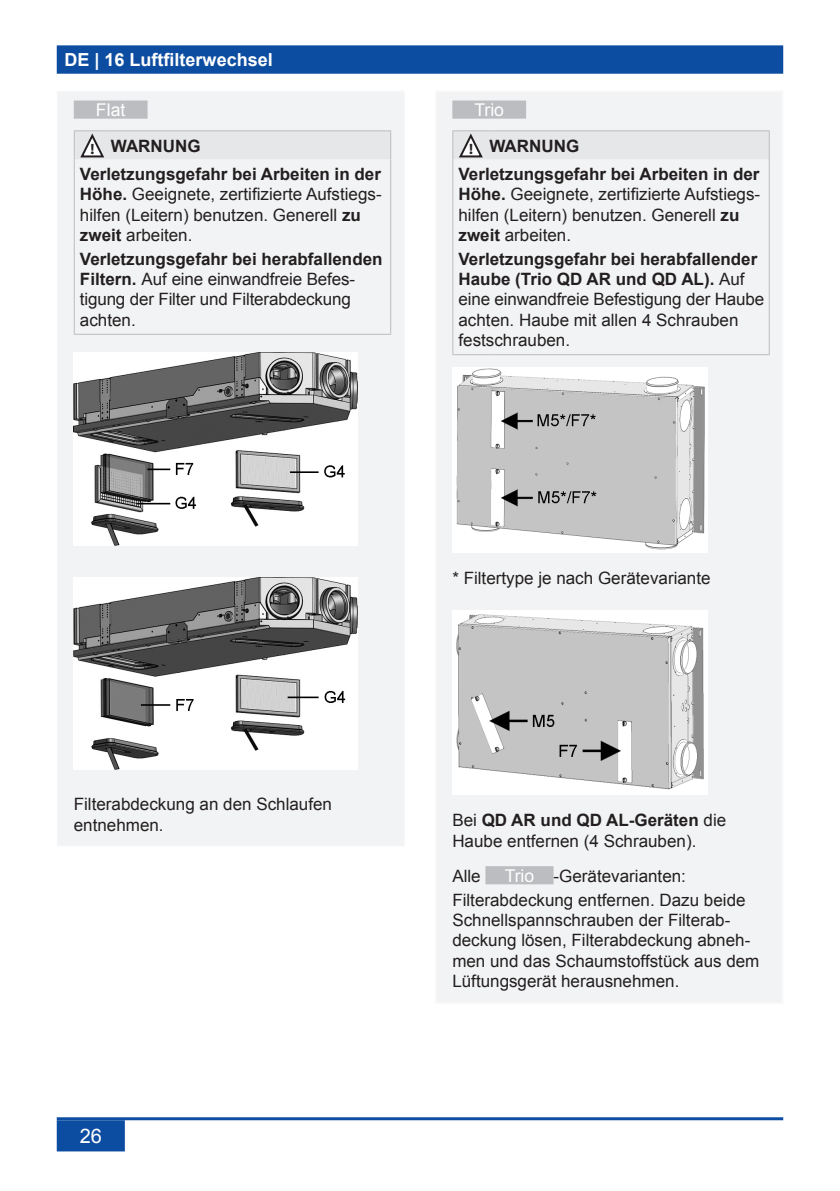
<style>
.page{position:relative;width:840px;height:1191px;background:#fff}
.page>*{position:absolute;margin:0;border:0;box-sizing:border-box;transform-origin:0 0}
.t1{font:20px "Arial";color:#fff}
.t2{font:700 18px "Arial";color:#fff}
.t3{font:17.6px "Arial";color:#fff}
.t4{font:17px/20.4px "Arial";color:#231f20}
.t5{font:700 17px/28.4px "Arial";color:#231f20}
.s1{font-weight:700}
.s2{font-size:17.6px;color:#fff}
</style>
<div class="page">
<div style="left:58px;top:46px;width:723px;height:27px;background:#0d4da1"></div>
<div style="left:57px;top:45px;width:725px;height:29px;border:2px solid #0d4da1"></div>
<div style="left:58px;top:1121px;width:66px;height:29px;background:#0d4da1"></div>
<div style="left:57px;top:1120px;width:68px;height:31px;border:2px solid #0d4da1"></div>
<hr style="left:57px;top:1117px;width:725px;height:3px;background:#0d4da1">
<div style="left:435px;top:91px;width:347px;height:912px;background:#f2f3f4"></div>
<div style="left:57px;top:91px;width:347px;height:755px;background:#f2f3f4"></div>
<div style="left:75px;top:101px;width:71px;height:17px;background:#bcbdc0"></div>
<div style="left:74px;top:100px;width:73px;height:19px;border:2px solid #bcbdc0"></div>
<hr style="left:74px;top:130px;width:37px;height:1px;background:#bcbdc0">
<hr style="left:111px;top:130px;width:280px;height:1px;background:#bcbdc0">
<hr style="left:74px;top:159px;width:1px;height:175px;background:#bcbdc0">
<hr style="left:390px;top:159px;width:1px;height:175px;background:#bcbdc0">
<hr style="left:74px;top:334px;width:37px;height:1px;background:#bcbdc0">
<hr style="left:111px;top:334px;width:280px;height:1px;background:#bcbdc0">
<svg style="left:74px;top:131px;width:317px;height:28px"></svg>
<img style="left:74px;top:353px;width:283px;height:192px">
<img style="left:74px;top:577px;width:283px;height:193px">
<div style="left:453px;top:101px;width:72px;height:17px;background:#bcbdc0"></div>
<div style="left:452px;top:100px;width:74px;height:19px;border:2px solid #bcbdc0"></div>
<hr style="left:452px;top:130px;width:37px;height:1px;background:#bcbdc0">
<hr style="left:489px;top:130px;width:280px;height:1px;background:#bcbdc0">
<hr style="left:452px;top:159px;width:1px;height:195px;background:#bcbdc0">
<hr style="left:768px;top:159px;width:1px;height:195px;background:#bcbdc0">
<hr style="left:452px;top:354px;width:37px;height:1px;background:#bcbdc0">
<hr style="left:489px;top:354px;width:280px;height:1px;background:#bcbdc0">
<svg style="left:452px;top:131px;width:317px;height:28px"></svg>
<img style="left:452px;top:368px;width:255px;height:184px">
<img style="left:452px;top:610px;width:255px;height:184px">
<div style="left:486px;top:867px;width:66px;height:16px;background:#bcbdc0"></div>
<div style="left:485px;top:866px;width:68px;height:18px;border:2px solid #bcbdc0"></div>
<p class="t2" style="left:64px;top:48px;width:210px">DE | 16 Luftfilterwechsel</p>
<p class="t3" style="left:96px;top:98px;width:31px">Flat</p>
<p class="t5" style="left:80px;top:132px;width:302px;text-indent:11px"><sub>!</sub> WARNUNG<br>Verletzungsgefahr bei Arbeiten in der</p>
<p class="t4" style="left:80px;top:184px;width:303px"><span class="s1">Höhe.</span> Geeignete, zertifizierte Aufstiegs&shy;hilfen (Leitern) benutzen. Generell <span class="s1">zu zweit</span> arbeiten.</p>
<p class="t4" style="left:80px;top:248px;width:304px"><span class="s1">Verletzungsgefahr bei herabfallenden<br>Filtern.</span> Auf eine einwandfreie Befes&shy;tigung der Filter und Filterabdeckung achten.</p>
<p class="t3" style="left:474px;top:98px;width:31px">Trio</p>
<p class="t5" style="left:458px;top:132px;width:302px;text-indent:11px"><sub>!</sub> WARNUNG<br>Verletzungsgefahr bei Arbeiten in der</p>
<p class="t4" style="left:458px;top:184px;width:303px"><span class="s1">Höhe.</span> Geeignete, zertifizierte Aufstiegs&shy;hilfen (Leitern) benutzen. Generell <span class="s1">zu zweit</span> arbeiten.</p>
<p class="t4" style="left:458px;top:248px;width:307px"><span class="s1">Verletzungsgefahr bei herabfallender<br>Haube (Trio QD AR und QD AL).</span> Auf eine einwandfreie Befestigung der Haube achten. Haube mit allen 4 Schrauben festschrauben.</p>
<p class="t4" style="left:74px;top:794px;width:259px">Filterabdeckung an den Schlaufen entnehmen.</p>
<p class="t1" style="left:80px;top:1123px;width:24px">26</p>
<p class="t4" style="left:452px;top:568px;width:259px">* Filtertype je nach Gerätevariante</p>
<p class="t4" style="left:452px;top:810px;width:275px">Bei <span class="s1">QD AR und QD AL-Geräten</span> die<br>Haube entfernen (4 Schrauben).</p>
<p class="t4" style="left:452px;top:866px;width:30px">Alle</p>
<p class="t4" style="left:452px;top:865px;width:294px;line-height:23.2px;text-align:center"><span class="s2">Trio</span> -Gerätevarianten:<br>Filterabdeckung entfernen. Dazu beide</p>
<p class="t4" style="left:452px;top:910px;width:308px">Schnellspannschrauben der Filterab&shy;deckung lösen, Filterabdeckung abneh&shy;men und das Schaumstoffstück aus dem Lüftungsgerät herausnehmen.</p>
</div>
